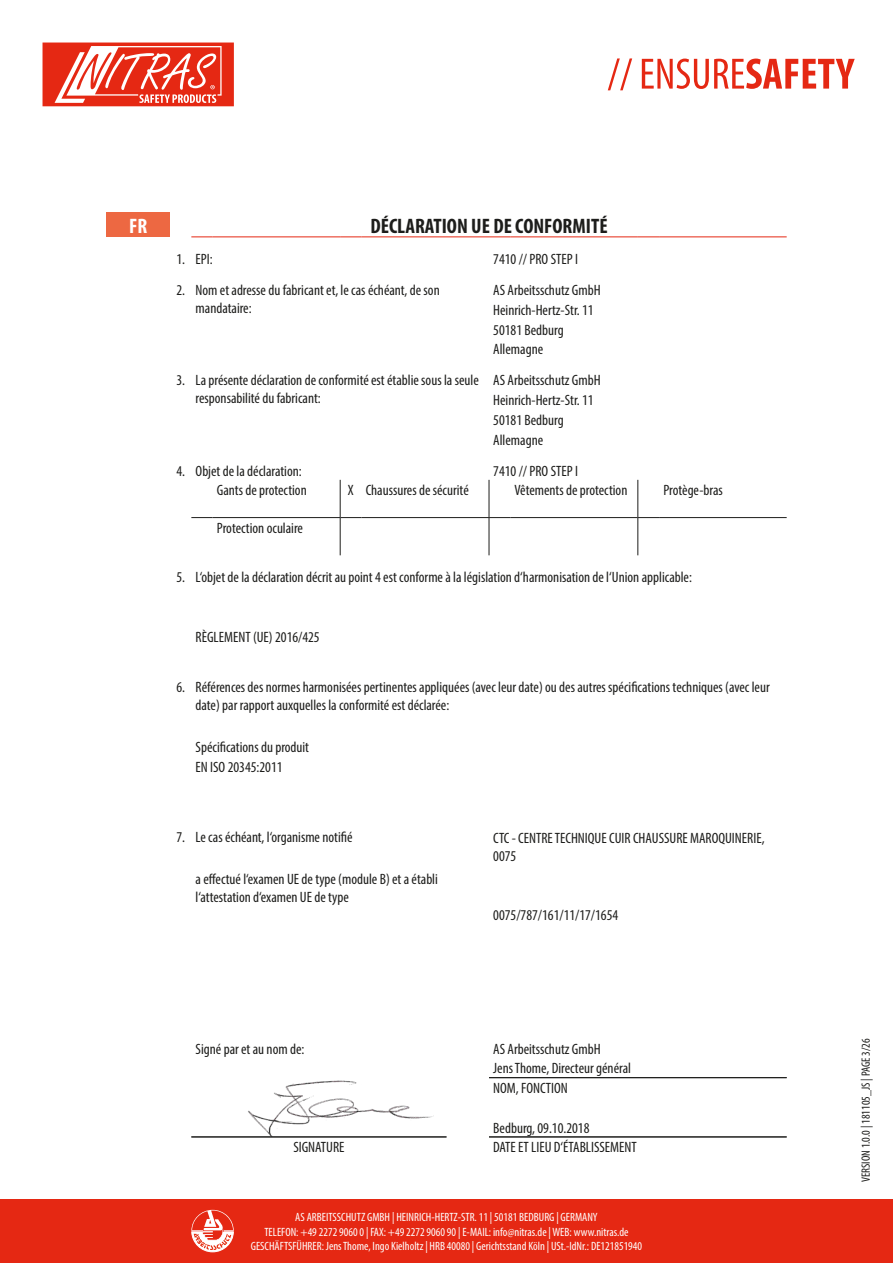
<style>
.page{position:relative;width:893px;height:1263px;background:#fff}
.page>*{position:absolute;margin:0;border:0;box-sizing:border-box;transform-origin:0 0}
.t1{font:700 condensed 21px "Myriad Pro";color:#1d1d1b}
.t2{font:700 condensed 21px "Myriad Pro";color:#fff}
.t3{font:condensed 15px/18px "Myriad Pro";color:#1d1d1b}
.t4{font:condensed 12px/14.4px "Myriad Pro";color:#fff;text-align:center}
.t5{font:condensed 12px "Myriad Pro";color:#1d1d1b}
</style>
<div class="page">
<div style="left:0;top:1199px;width:893px;height:64px;background:#e52813"></div>
<svg style="left:608px;top:58px;width:247px;height:32px"></svg>
<svg style="left:191px;top:1210px;width:43px;height:42px"></svg>
<svg style="left:43px;top:43px;width:191px;height:63px"></svg>
<img style="left:248px;top:1080px;width:186px;height:56px">
<div style="left:106px;top:213px;width:64px;height:24px;background:#ed6842"></div>
<svg style="left:191px;top:236px;width:22px;height:1px"></svg>
<hr style="left:213px;top:236px;width:127px;height:1px;background:#e52813">
<svg style="left:340px;top:236px;width:21px;height:1px"></svg>
<hr style="left:361px;top:236px;width:128px;height:1px;background:#e52813">
<svg style="left:489px;top:236px;width:21px;height:1px"></svg>
<hr style="left:510px;top:236px;width:128px;height:1px;background:#e52813">
<svg style="left:638px;top:236px;width:21px;height:1px"></svg>
<hr style="left:659px;top:236px;width:128px;height:1px;background:#e52813">
<hr style="left:340px;top:480px;width:1px;height:37px;background:#1d1d1b">
<hr style="left:489px;top:480px;width:1px;height:37px;background:#1d1d1b">
<hr style="left:637px;top:480px;width:1px;height:37px;background:#1d1d1b">
<hr style="left:340px;top:518px;width:1px;height:37px;background:#1d1d1b">
<svg style="left:489px;top:517px;width:21px;height:1px"></svg>
<hr style="left:489px;top:518px;width:1px;height:37px;background:#1d1d1b">
<hr style="left:510px;top:517px;width:128px;height:1px;background:#1d1d1b">
<hr style="left:637px;top:518px;width:1px;height:37px;background:#1d1d1b">
<svg style="left:638px;top:517px;width:21px;height:1px"></svg>
<hr style="left:659px;top:517px;width:128px;height:1px;background:#1d1d1b">
<svg style="left:191px;top:517px;width:22px;height:1px"></svg>
<hr style="left:213px;top:517px;width:127px;height:1px;background:#1d1d1b">
<svg style="left:340px;top:517px;width:21px;height:1px"></svg>
<hr style="left:361px;top:517px;width:128px;height:1px;background:#1d1d1b">
<hr style="left:191px;top:1136px;width:255px;height:1px;background:#1d1d1b">
<hr style="left:489px;top:1077px;width:298px;height:1px;background:#1d1d1b">
<hr style="left:489px;top:1136px;width:298px;height:1px;background:#1d1d1b">
<p class="t2" style="left:129px;top:212px;width:20px">FR</p>
<p class="t1" style="left:370px;top:212px;width:239px">DÉCLARATION UE DE CONFORMITÉ</p>
<p class="t3" style="left:176px;top:250px;width:10px">1.</p>
<p class="t3" style="left:196px;top:250px;width:19px">EPI:</p>
<p class="t3" style="left:176px;top:281px;width:10px">2.</p>
<p class="t3" style="left:196px;top:281px;width:246px">Nom et adresse du fabricant et, le cas échéant, de son mandataire:</p>
<p class="t3" style="left:493px;top:340px;width:51px">Allemagne</p>
<p class="t3" style="left:176px;top:371px;width:10px">3.</p>
<p class="t3" style="left:196px;top:371px;width:285px">La présente déclaration de conformité est établie sous la seule responsabilité du fabricant:</p>
<p class="t3" style="left:493px;top:430px;width:51px">Allemagne</p>
<p class="t3" style="left:176px;top:461px;width:10px">4.</p>
<p class="t3" style="left:196px;top:461px;width:108px">Objet de la déclaration:</p>
<p class="t3" style="left:217px;top:481px;width:91px">Gants de protection</p>
<p class="t3" style="left:366px;top:481px;width:105px">Chaussures de sécurité</p>
<p class="t3" style="left:514px;top:481px;width:114px">Vêtements de protection</p>
<p class="t3" style="left:663px;top:481px;width:61px">Protège-bras</p>
<p class="t3" style="left:217px;top:519px;width:88px">Protection oculaire</p>
<p class="t3" style="left:176px;top:568px;width:10px">5.</p>
<p class="t3" style="left:196px;top:568px;width:498px">L‘objet de la déclaration décrit au point 4 est conforme à la législation d‘harmonisation de l‘Union applicable:</p>
<h1 class="t2" style="left:129px;top:212px;width:20px">DE</h1>
<p class="t3" style="left:493px;top:243px;width:109px;line-height:31px">7410 // PRO STEP I<br>AS Arbeitsschutz GmbH</p>
<p class="t3" style="left:493px;top:300px;width:102px;line-height:19.8px">Heinrich-Hertz-Str. 11<br>50181 Bedburg</p>
<p class="t3" style="left:493px;top:370px;width:109px;line-height:19.8px">AS Arbeitsschutz GmbH<br>Heinrich-Hertz-Str. 11<br>50181 Bedburg</p>
<p class="t3" style="left:493px;top:461px;width:86px">7410 // PRO STEP I</p>
<p class="t3" style="left:348px;top:481px;width:7px">X</p>
<p class="t3" style="left:196px;top:627px;width:126px">RÈGLEMENT (UE) 2016/425</p>
<p class="t3" style="left:176px;top:678px;width:10px">6.</p>
<p class="t3" style="left:196px;top:678px;width:576px">Références des normes harmonisées pertinentes appliquées (avec leur date) ou des autres spécifications techniques (avec leur date) par rapport auxquelles la conformité est déclarée:</p>
<p class="t3" style="left:196px;top:738px;width:115px">Spécifications du produit</p>
<p class="t3" style="left:196px;top:758px;width:88px">EN ISO 20345:2011</p>
<p class="t3" style="left:176px;top:828px;width:10px">7.</p>
<p class="t3" style="left:196px;top:828px;width:158px">Le cas échéant, l‘organisme notifié</p>
<p class="t3" style="left:196px;top:869px;width:244px">a effectué l‘examen UE de type (module B) et a établi l‘attestation d‘examen UE de type</p>
<p class="t3" style="left:196px;top:1039px;width:110px">Signé par et au nom de:</p>
<p class="t3" style="left:493px;top:828px;width:273px">CTC - CENTRE TECHNIQUE CUIR CHAUSSURE MAROQUINERIE,<br>0075</p>
<p class="t3" style="left:493px;top:906px;width:127px">0075/787/161/11/17/1654</p>
<p class="t3" style="left:493px;top:1039px;width:109px">AS Arbeitsschutz GmbH</p>
<p class="t3" style="left:493px;top:1059px;width:139px">Jens Thome, Directeur général</p>
<p class="t3" style="left:493px;top:1079px;width:76px">NOM, FONCTION</p>
<p class="t3" style="left:493px;top:1118px;width:98px">Bedburg, 09.10.2018</p>
<p class="t3" style="left:293px;top:1138px;width:53px">SIGNATURE</p>
<p class="t3" style="left:493px;top:1138px;width:145px">DATE ET LIEU D‘ÉTABLISSEMENT</p>
<p class="t4" style="left:251px;top:1210px;width:393px">AS ARBEITSSCHUTZ GMBH | HEINRICH-HERTZ-STR. 11 | 50181 BEDBURG | GERMANY<br>TELEFON: +49 2272 9060 0 | FAX: +49 2272 9060 90 | E-MAIL: info@nitras.de | WEB: www.nitras.de<br>GESCHÄFTSFÜHRER: Jens Thome, Ingo Kielholtz | HRB 40080 | Gerichtsstand Köln | USt.-IdNr.: DE121851940</p>
<p class="t5" style="left:859px;top:1182px;width:145px;rotate:-90deg">VERSION 1.0.0 | 181105_JS | PAGE 3/26</p>
</div>
